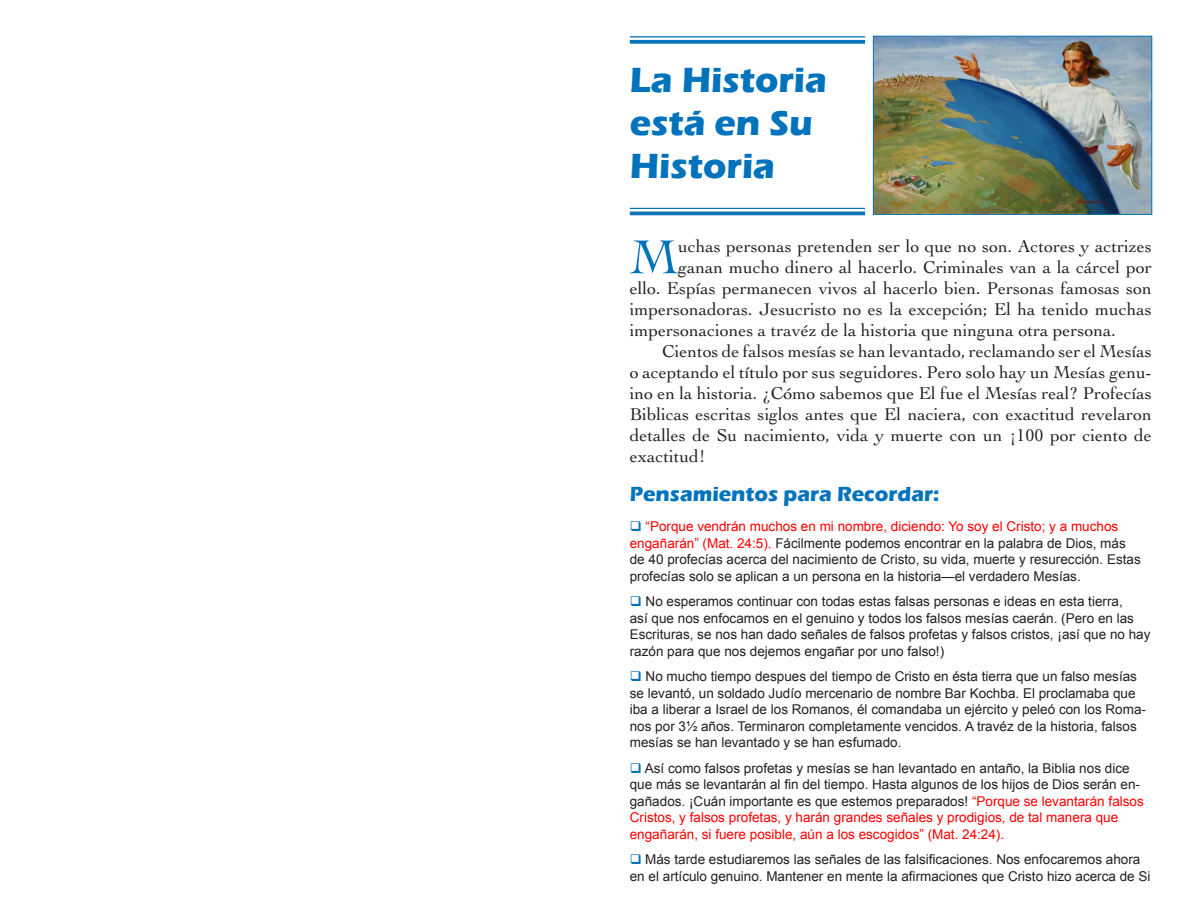
<style>
.page{position:relative;width:1188px;height:918px;background:#fff}
.page>*{position:absolute;margin:0;border:0;box-sizing:border-box;transform-origin:0 0}
.t1{font:50.1px "Cochin";color:#0073bc}
.t2{font:700 36px/43.2px "Eras ITC";color:#0073bc}
.t3{font:700 21px "Eras ITC";color:#0073bc}
.t4{font:18px/21px "Cochin";color:#231f20;text-align:justify}
.t5{font:13.5px/16.5px "Arial";color:#231f20}
.s1{color:#0073bc}
.s2{color:#f00}
</style>
<div class="page">
<hr style="left:630px;top:208px;width:235px;height:1px;background:#0073bc">
<hr style="left:630px;top:212px;width:235px;height:3px;background:#0073bc">
<img style="left:875px;top:38px;width:275px;height:175px">
<div style="left:873px;top:36px;width:279px;height:179px;border:1px solid #0073bc"></div>
<hr style="left:630px;top:36px;width:235px;height:1px;background:#0073bc">
<svg style="left:630px;top:40px;width:235px;height:4px"></svg>
<p class="t2" style="left:630px;top:58px;width:199px">La Historia está en Su</p>
<p class="t2" style="left:630px;top:145px;width:147px">Historia</p>
<p class="t1" style="left:630px;top:228px;width:50px">M</p>
<p class="t4" style="left:678px;top:236px;width:475px">uchas personas pretenden ser lo que no son. Actores y actrizes</p>
<p class="t4" style="left:678px;top:257px;width:475px">ganan mucho dinero al hacerlo. Criminales van a la cárcel por</p>
<p class="t4" style="left:630px;top:278px;width:523px">ello. Espías permanecen vivos al hacerlo bien. Personas famosas son</p>
<p class="t4" style="left:630px;top:299px;width:523px">impersonadoras. Jesucristo no es la excepción; El ha tenido muchas</p>
<p class="t4" style="left:630px;top:320px;width:488px">impersonaciones a travéz de la historia que ninguna otra persona.</p>
<p class="t4" style="left:630px;top:341px;width:524px;text-indent:32px">Cientos de falsos mesías se han levantado, reclamando ser el Mesías o aceptando el título por sus seguidores. Pero solo hay un Mesías genu&shy;ino en la historia. ¿Cómo sabemos que El fue el Mesías real? Profecías Biblicas escritas siglos antes que El naciera, con exactitud revelaron detalles de Su nacimiento, vida y muerte con un ¡100 por ciento de exactitud!</p>
<p class="t3" style="left:630px;top:482px;width:311px">Pensamientos para Recordar:</p>
<p class="t5" style="left:630px;top:518px;width:512px"><span class="s1">❑</span> <span class="s2">“Porque vendrán muchos en mi nombre, diciendo: Yo soy el Cristo; y a muchos engañarán” (Mat. 24:5).</span> Fácilmente podemos encontrar en la palabra de Dios, más de 40 profecías acerca del nacimiento de Cristo, su vida, muerte y resurección. Estas profecías solo se aplican a un persona en la historia—el verdadero Mesías.</p>
<p class="t5" style="left:630px;top:593px;width:522px"><span class="s1">❑</span> No esperamos continuar con todas estas falsas personas e ideas en esta tierra,<br>así que nos enfocamos en el genuino y todos los falsos mesías caerán. (Pero en las Escrituras, se nos han dado señales de falsos profetas y falsos cristos, ¡así que no hay razón para que nos dejemos engañar por uno falso!)</p>
<p class="t5" style="left:630px;top:668px;width:518px"><span class="s1">❑</span> No mucho tiempo despues del tiempo de Cristo en ésta tierra que un falso mesías se levantó, un soldado Judío mercenario de nombre Bar Kochba. El proclamaba que iba a liberar a Israel de los Romanos, él comandaba un ejército y peleó con los Roma&shy;nos por 3½ años. Terminaron completamente vencidos. A travéz de la historia, falsos mesías se han levantado y se han esfumado.</p>
<p class="t5" style="left:630px;top:760px;width:516px"><span class="s1">❑</span> Así como falsos profetas y mesías se han levantado en antaño, la Biblia nos dice que más se levantarán al fin del tiempo. Hasta algunos de los hijos de Dios serán en&shy;gañados. ¡Cuán importante es que estemos preparados! <span class="s2">“Porque se levantarán falsos Cristos, y falsos profetas, y harán grandes señales y prodigios, de tal manera que engañarán, si fuere posible, aún a los escogidos” (Mat. 24:24).</span></p>
<p class="t5" style="left:630px;top:851px;width:522px"><span class="s1">❑</span> Más tarde estudiaremos las señales de las falsificaciones. Nos enfocaremos ahora en el artículo genuino. Mantener en mente la afirmaciones que Cristo hizo acerca de Si</p>
</div>
